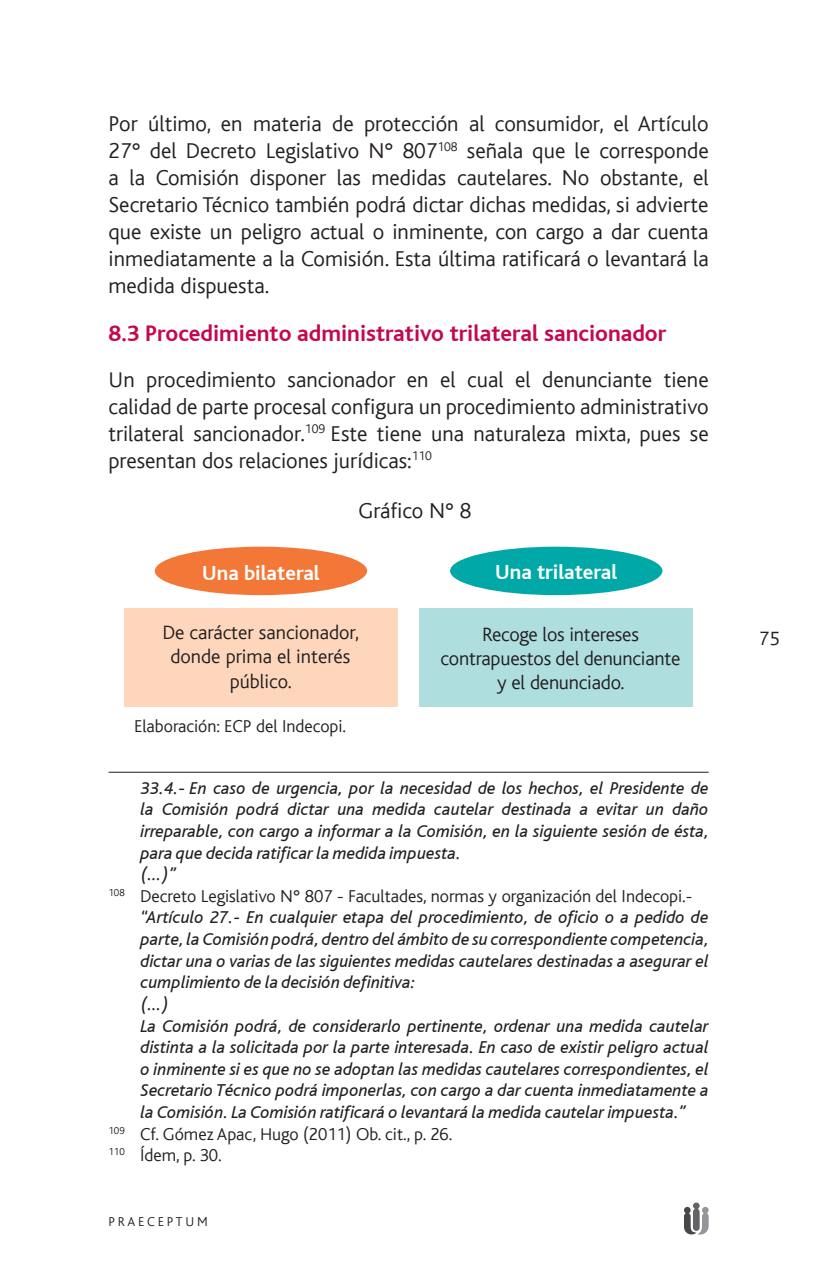
<style>
.page{position:relative;width:830px;height:1276px;background:#fff}
.page>*{position:absolute;margin:0;border:0;box-sizing:border-box;transform-origin:0 0}
.t1{font:700 23.62px "Bliss";color:#c50750}
.t2{font:300 22.5px/27px "Bliss";color:#231f20;text-align:justify}
.t3{font:700 21.38px "Bliss";color:#fff}
.t4{font:300 20.25px/24.3px "Bliss";letter-spacing:-.01em;color:#231f20;text-align:center}
.t5{font:italic 18px "Bliss";color:#231f20}
.t6{font:300 18px "Bliss";color:#231f20}
.t7{font:300 13.5px "Bliss";letter-spacing:.2em;color:#231f20}
</style>
<div class="page">
<svg style="left:684px;top:1202px;width:24px;height:33px"></svg>
<hr style="left:108px;top:772px;width:600px;height:1px;background:#231f20">
<div style="left:155px;top:546px;width:212px;height:49px;background:#f37736;border-radius:50%"></div>
<div style="left:450px;top:546px;width:212px;height:49px;background:#00a9a7;border-radius:50%"></div>
<div style="left:124px;top:608px;width:273px;height:98px;background:#fdd6bc"></div>
<div style="left:419px;top:608px;width:273px;height:98px;background:#aedede"></div>
<p class="t2" style="left:108px;top:111px;width:601px">Por último, en materia de protección al consumidor, el Artículo 27° del Decreto Legislativo N° 807<sup>108</sup> señala que le corresponde a la Comisión disponer las medidas cautelares. No obstante, el Secretario Técnico también podrá dictar dichas medidas, si advierte que existe un peligro actual o inminente, con cargo a dar cuenta inmediatamente a la Comisión. Esta última ratificará o levantará la medida dispuesta.</p>
<h1 class="t1" style="left:108px;top:320px;width:559px">8.3 Procedimiento administrativo trilateral sancionador</h1>
<p class="t2" style="left:108px;top:366px;width:601px">Un procedimiento sancionador en el cual el denunciante tiene calidad de parte procesal configura un procedimiento administrativo trilateral sancionador.<sup>109</sup> Este tiene una naturaleza mixta, pues se presentan dos relaciones jurídicas:<sup>110</sup></p>
<p class="t2" style="left:358px;top:497px;width:114px">Gráfico N° 8</p>
<p class="t3" style="left:202px;top:561px;width:119px">Una bilateral</p>
<p class="t3" style="left:495px;top:561px;width:123px">Una trilateral</p>
<p class="t4" style="left:162px;top:621px;width:198px">De carácter sancionador, donde prima el interés público.</p>
<p class="t6" style="left:134px;top:717px;width:213px">Elaboración: ECP del Indecopi.</p>
<p class="t4" style="left:440px;top:622px;width:241px">Recoge los intereses contrapuestos del denunciante y el denunciado.</p>
<p class="t5" style="left:140px;top:778px;width:569px">33.4.- En caso de urgencia, por la necesidad de los hechos, el Presidente de</p>
<p class="t5" style="left:140px;top:800px;width:569px">la Comisión podrá dictar una medida cautelar destinada a evitar un daño</p>
<p class="t5" style="left:140px;top:822px;width:570px">irreparable, con cargo a informar a la Comisión, en la siguiente sesión de ésta,</p>
<p class="t5" style="left:140px;top:843px;width:322px">para que decida ratificar la medida impuesta.</p>
<p class="t5" style="left:140px;top:865px;width:37px">(…)”</p>
<p class="t6" style="left:108px;top:886px;width:585px"><sup>108</sup> Decreto Legislativo N° 807 - Facultades, normas y organización del Indecopi.-</p>
<p class="t5" style="left:140px;top:908px;width:569px">“Artículo 27.- En cualquier etapa del procedimiento, de oficio o a pedido de</p>
<p class="t5" style="left:140px;top:930px;width:569px">parte, la Comisión podrá, dentro del ámbito de su correspondiente competencia,</p>
<p class="t5" style="left:140px;top:951px;width:569px">dictar una o varias de las siguientes medidas cautelares destinadas a asegurar el</p>
<p class="t5" style="left:140px;top:973px;width:276px">cumplimiento de la decisión definitiva:</p>
<p class="t5" style="left:140px;top:994px;width:30px">(…)</p>
<p class="t5" style="left:140px;top:1016px;width:569px">La Comisión podrá, de considerarlo pertinente, ordenar una medida cautelar</p>
<p class="t5" style="left:140px;top:1038px;width:569px">distinta a la solicitada por la parte interesada. En caso de existir peligro actual</p>
<p class="t5" style="left:140px;top:1059px;width:569px">o inminente si es que no se adoptan las medidas cautelares correspondientes, el</p>
<p class="t5" style="left:140px;top:1081px;width:569px">Secretario Técnico podrá imponerlas, con cargo a dar cuenta inmediatamente a</p>
<p class="t5" style="left:140px;top:1102px;width:546px">la Comisión. La Comisión ratificará o levantará la medida cautelar impuesta.”</p>
<p class="t6" style="left:108px;top:1124px;width:345px"><sup>109</sup> Cf. Gómez Apac, Hugo (2011) Ob. cit., p. 26.</p>
<p class="t6" style="left:108px;top:1145px;width:115px"><sup>110</sup> Ídem, p. 30.</p>
<p class="t7" style="left:108px;top:1214px;width:101px">PRAECEPTUM</p>
<p class="t4" style="left:758px;top:627px;width:22px">75</p>
</div>
